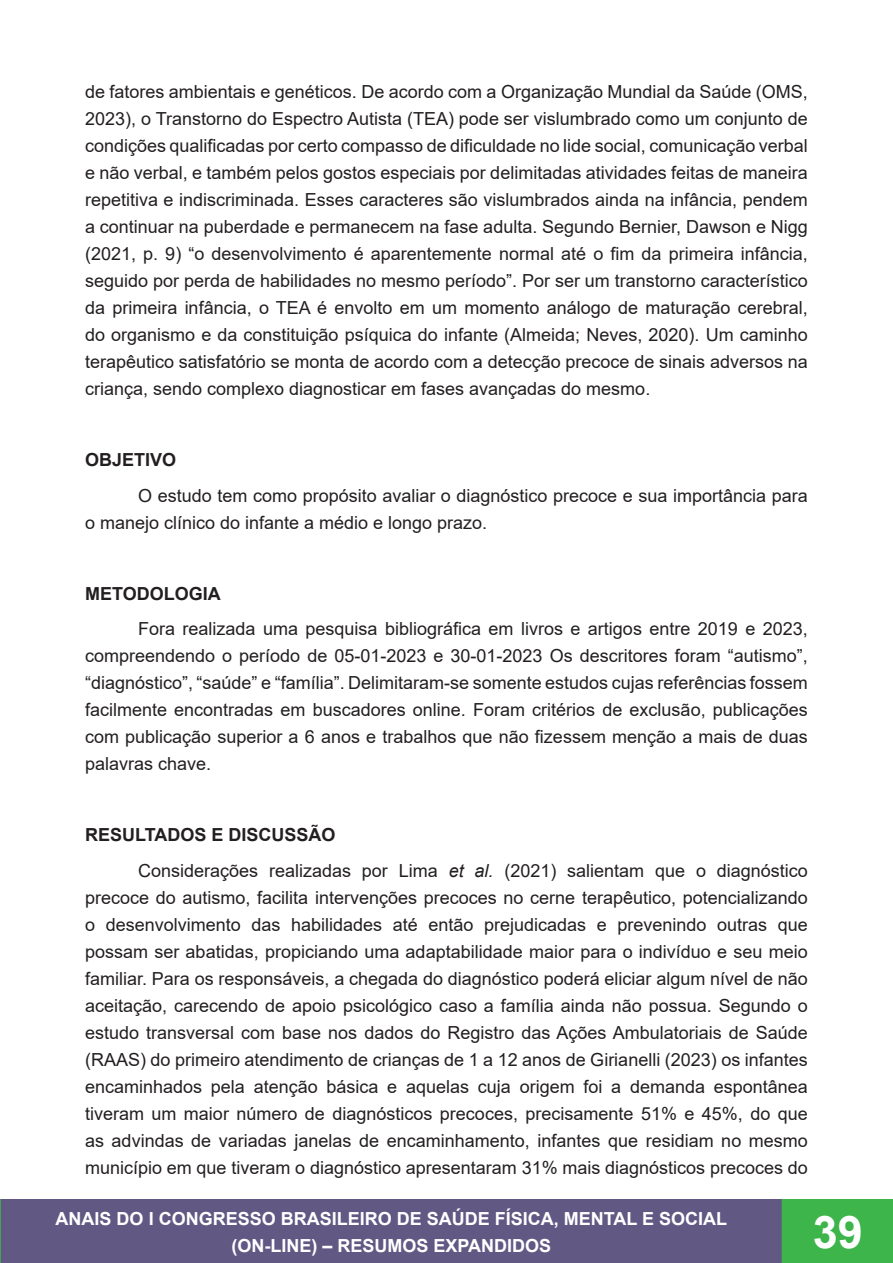
<style>
.page{position:relative;width:893px;height:1263px;background:#fff}
.page>*{position:absolute;margin:0;border:0;box-sizing:border-box;transform-origin:0 0}
.t1{font:700 45px "Arial";color:#fff}
.t2{font:18px/27px "Arial";color:#231f20;text-align:justify}
.t3{font:700 18px/27px "Arial";color:#fff;text-align:center}
.t4{font:700 18px "Arial";color:#231f20}
.s1{font-style:italic}
</style>
<div class="page">
<div style="left:0;top:1200px;width:782px;height:63px;background:#615984"></div>
<div style="left:0;top:1199px;width:783px;height:64px;border:2px solid #615984"></div>
<svg style="left:0;top:1199px;width:1px;height:64px"></svg>
<div style="left:782px;top:1200px;width:111px;height:63px;background:#3db54a"></div>
<div style="left:782px;top:1199px;width:111px;height:64px;border:2px solid #3db54a"></div>
<p class="t2" style="left:85px;top:78px;width:724px">de fatores ambientais e genéticos. De acordo com a Organização Mundial da Saúde (OMS, 2023), o Transtorno do Espectro Autista (TEA) pode ser vislumbrado como um conjunto de condições qualificadas por certo compasso de dificuldade no lide social, comunicação verbal e não verbal, e também pelos gostos especiais por delimitadas atividades feitas de maneira repetitiva e indiscriminada. Esses caracteres são vislumbrados ainda na infância, pendem a continuar na puberdade e permanecem na fase adulta. Segundo Bernier, Dawson e Nigg (2021, p. 9) “o desenvolvimento é aparentemente normal até o fim da primeira infância, seguido por perda de habilidades no mesmo período”. Por ser um transtorno característico da primeira infância, o TEA é envolto em um momento análogo de maturação cerebral, do organismo e da constituição psíquica do infante (Almeida; Neves, 2020). Um caminho terapêutico satisfatório se monta de acordo com a detecção precoce de sinais adversos na criança, sendo complexo diagnosticar em fases avançadas do mesmo.</p>
<p class="t4" style="left:85px;top:447px;width:93px">OBJETIVO</p>
<p class="t2" style="left:85px;top:482px;width:724px;text-indent:53px">O estudo tem como propósito avaliar o diagnóstico precoce e sua importância para o manejo clínico do infante a médio e longo prazo.</p>
<p class="t4" style="left:85px;top:581px;width:137px">METODOLOGIA</p>
<p class="t2" style="left:85px;top:615px;width:724px;text-indent:53px">Fora realizada uma pesquisa bibliográfica em livros e artigos entre 2019 e 2023, compreendendo o período de 05-01-2023 e 30-01-2023 Os descritores foram “autismo”, “diagnóstico”, “saúde” e “família”. Delimitaram-se somente estudos cujas referências fossem facilmente encontradas em buscadores online. Foram critérios de exclusão, publicações com publicação superior a 6 anos e trabalhos que não fizessem menção a mais de duas palavras chave.</p>
<p class="t4" style="left:85px;top:822px;width:252px">RESULTADOS E DISCUSSÃO</p>
<p class="t2" style="left:85px;top:857px;width:724px;text-indent:53px">Considerações realizadas por Lima <span class="s1">et al.</span> (2021) salientam que o diagnóstico precoce do autismo, facilita intervenções precoces no cerne terapêutico, potencializando o desenvolvimento das habilidades até então prejudicadas e prevenindo outras que possam ser abatidas, propiciando uma adaptabilidade maior para o indivíduo e seu meio familiar. Para os responsáveis, a chegada do diagnóstico poderá eliciar algum nível de não aceitação, carecendo de apoio psicológico caso a família ainda não possua. Segundo o estudo transversal com base nos dados do Registro das Ações Ambulatoriais de Saúde (RAAS) do primeiro atendimento de crianças de 1 a 12 anos de Girianelli (2023) os infantes encaminhados pela atenção básica e aquelas cuja origem foi a demanda espontânea tiveram um maior número de diagnósticos precoces, precisamente 51% e 45%, do que as advindas de variadas janelas de encaminhamento, infantes que residiam no mesmo município em que tiveram o diagnóstico apresentaram 31% mais diagnósticos precoces do</p>
<p class="t3" style="left:56px;top:1205px;width:673px">ANAIS DO I CONGRESSO BRASILEIRO DE SAÚDE FÍSICA, MENTAL E SOCIAL (ON-LINE) – RESUMOS EXPANDIDOS</p>
<h1 class="t1" style="left:813px;top:1200px;width:52px">39</h1>
</div>
